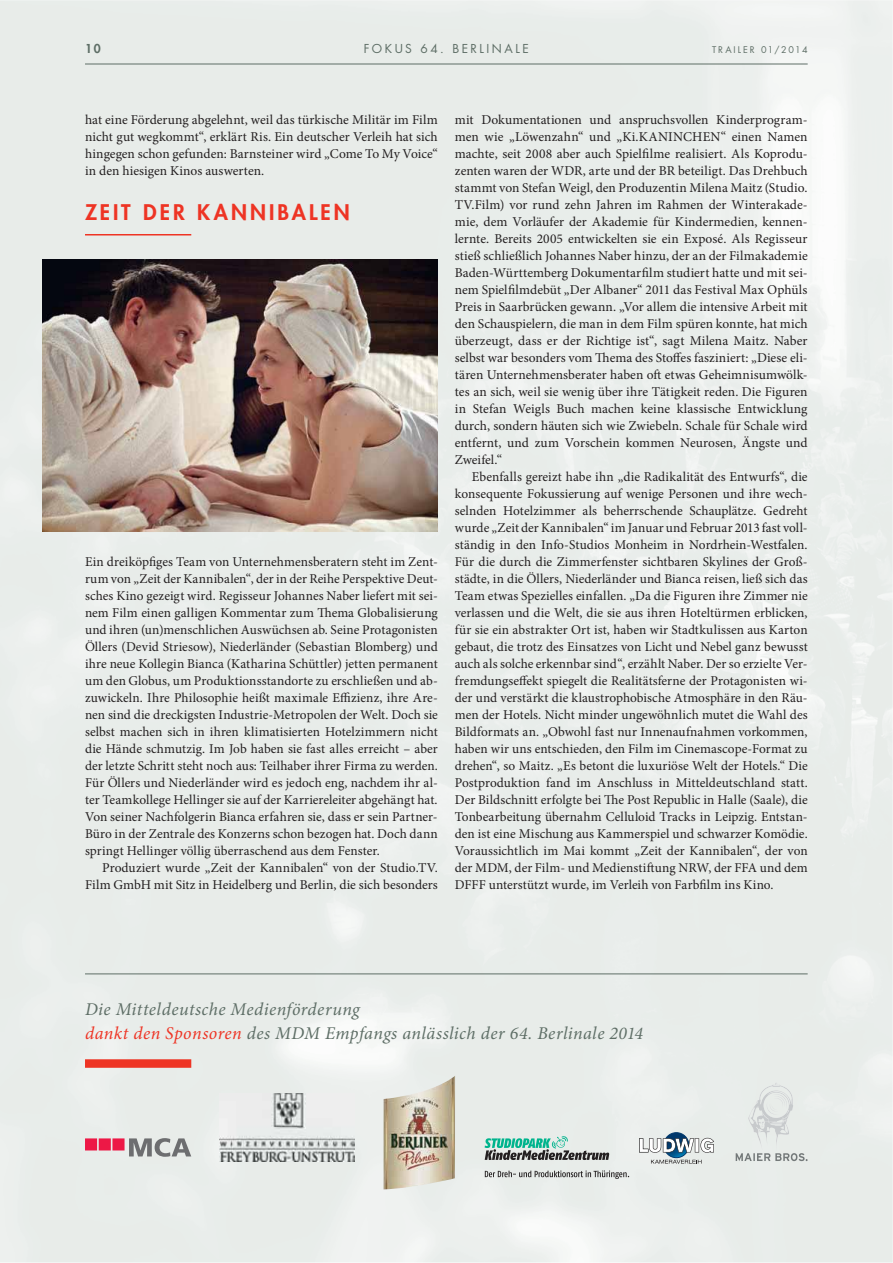
<style>
.page{position:relative;width:893px;height:1263px;background:#fff}
.page>*{position:absolute;margin:0;border:0;box-sizing:border-box;transform-origin:0 0}
.t1{font:800 21px "Futura Std";letter-spacing:.145em;color:#ee3424}
.t2{font:italic 18px/24px "Minion Pro";letter-spacing:.02em;color:#5e6e66}
.t3{font:13.5px/17px "Minion Pro";color:#231f20;text-align:justify}
.t4{font:12px "Futura Std";letter-spacing:.21em;color:#5e6e66}
.t5{font:800 12px "Futura Std";color:#5e6e66}
.t6{font:9px "Futura Std";letter-spacing:.215em;color:#5e6e66}
.s1{color:#ee3424}
</style>
<div class="page">
<img style="left:0;top:0;width:893px;height:1263px">
<hr style="left:85px;top:64px;width:723px;height:1px;background:#5e6e66">
<hr style="left:85px;top:234px;width:106px;height:2px;background:#ee3424">
<img style="left:43px;top:260px;width:395px;height:272px">
<div style="left:85px;top:1059px;width:106px;height:9px;background:#ee3424"></div>
<img style="left:383px;top:1076px;width:72px;height:113px">
<svg style="left:85px;top:1138px;width:106px;height:19px;background:#c2969f"></svg>
<img style="left:220px;top:1093px;width:135px;height:68px">
<svg style="left:485px;top:1170px;width:144px;height:9px"></svg>
<svg style="left:485px;top:1136px;width:124px;height:24px;background:#94b2ab"></svg>
<img style="left:664px;top:1133px;width:25px;height:25px;border-radius:50%">
<div style="left:664px;top:1133px;width:25px;height:25px;border:1px solid #00386c;border-radius:50%"></div>
<svg style="left:651px;top:1160px;width:50px;height:4px"></svg>
<svg style="left:639px;top:1138px;width:75px;height:15px"></svg>
<img style="left:736px;top:1153px;width:72px;height:8px">
<img style="left:749px;top:1122px;width:40px;height:29px">
<img style="left:748px;top:1083px;width:45px;height:39px">
<hr style="left:85px;top:974px;width:723px;height:1px;background:#5e6e66">
<p class="t4" style="left:364px;top:43px;width:167px">FOKUS 64. BERLINALE</p>
<p class="t5" style="left:85px;top:43px;width:17px">10</p>
<p class="t6" style="left:712px;top:45px;width:97px">TRAILER 01/2014</p>
<p class="t3" style="left:85px;top:112px;width:354px">hat eine Förderung abgelehnt, weil das türkische Militär im Film nicht gut wegkommt“, erklärt Ris. Ein deutscher Verleih hat sich hingegen schon gefunden: Barnsteiner wird „Come To My Voice“ in den hiesigen Kinos auswerten.</p>
<h1 class="t1" style="left:85px;top:202px;width:266px">ZEIT DER KANNIBALEN</h1>
<p class="t3" style="left:85px;top:554px;width:354px">Ein dreiköpfiges Team von Unternehmensberatern steht im Zent&shy;rum von „Zeit der Kannibalen“, der in der Reihe Perspektive Deut&shy;sches Kino gezeigt wird. Regisseur Johannes Naber liefert mit sei&shy;nem Film einen galligen Kommentar zum Thema Globalisierung und ihren (un)menschlichen Auswüchsen ab. Seine Protagonisten Öllers (Devid Striesow), Niederländer (Sebastian Blomberg) und ihre neue Kollegin Bianca (Katharina Schüttler) jetten permanent um den Globus, um Produktionsstandorte zu erschließen und ab&shy;zuwickeln. Ihre Philosophie heißt maximale Effizienz, ihre Are&shy;nen sind die dreckigsten Industrie-Metropolen der Welt. Doch sie selbst machen sich in ihren klimatisierten Hotelzimmern nicht die Hände schmutzig. Im Job haben sie fast alles erreicht – aber der letzte Schritt steht noch aus: Teilhaber ihrer Firma zu werden.<br>Für Öllers und Niederländer wird es jedoch eng, nachdem ihr al&shy;ter Teamkollege Hellinger sie auf der Karriereleiter abgehängt hat.<br>Von seiner Nachfolgerin Bianca erfahren sie, dass er sein Partner-Büro in der Zentrale des Konzerns schon bezogen hat. Doch dann springt Hellinger völlig überraschend aus dem Fenster.</p>
<p class="t3" style="left:85px;top:860px;width:354px;text-align:right">Produziert wurde „Zeit der Kannibalen“ von der Studio.TV.<br>Film GmbH mit Sitz in Heidelberg und Berlin, die sich besonders</p>
<p class="t3" style="left:455px;top:112px;width:354px">mit Dokumentationen und anspruchsvollen Kinderprogram&shy;men wie „Löwenzahn“ und „Ki.KANINCHEN“ einen Namen machte, seit 2008 aber auch Spielfilme realisiert. Als Koprodu&shy;zenten waren der WDR, arte und der BR beteiligt. Das Drehbuch stammt von Stefan Weigl, den Produzentin Milena Maitz (Studio.<br>TV.Film) vor rund zehn Jahren im Rahmen der Winterakade&shy;mie, dem Vorläufer der Akademie für Kindermedien, kennen&shy;lernte. Bereits 2005 entwickelten sie ein Exposé. Als Regisseur stieß schließlich Johannes Naber hinzu, der an der Filmakademie Baden-Württemberg Dokumentarfilm studiert hatte und mit sei&shy;nem Spielfilmdebüt „Der Albaner“ 2011 das Festival Max Ophüls Preis in Saarbrücken gewann. „Vor allem die intensive Arbeit mit den Schauspielern, die man in dem Film spüren konnte, hat mich überzeugt, dass er der Richtige ist“, sagt Milena Maitz. Naber selbst war besonders vom Thema des Stoffes fasziniert: „Diese eli&shy;tären Unternehmensberater haben oft etwas Geheimnisumwölk&shy;tes an sich, weil sie wenig über ihre Tätigkeit reden. Die Figuren in Stefan Weigls Buch machen keine klassische Entwicklung durch, sondern häuten sich wie Zwiebeln. Schale für Schale wird entfernt, und zum Vorschein kommen Neurosen, Ängste und Zweifel.“</p>
<p class="t3" style="left:455px;top:469px;width:354px;text-indent:17px">Ebenfalls gereizt habe ihn „die Radikalität des Entwurfs“, die konsequente Fokussierung auf wenige Personen und ihre wech&shy;selnden Hotelzimmer als beherrschende Schauplätze. Gedreht wurde „Zeit der Kannibalen“ im Januar und Februar 2013 fast voll&shy;ständig in den Info-Studios Monheim in Nordrhein-Westfalen.<br>Für die durch die Zimmerfenster sichtbaren Skylines der Groß&shy;städte, in die Öllers, Niederländer und Bianca reisen, ließ sich das Team etwas Spezielles einfallen. „Da die Figuren ihre Zimmer nie verlassen und die Welt, die sie aus ihren Hoteltürmen erblicken, für sie ein abstrakter Ort ist, haben wir Stadtkulissen aus Karton gebaut, die trotz des Einsatzes von Licht und Nebel ganz bewusst auch als solche erkennbar sind“, erzählt Naber. Der so erzielte Ver&shy;fremdungseffekt spiegelt die Realitätsferne der Protagonisten wi&shy;der und verstärkt die klaustrophobische Atmosphäre in den Räu&shy;men der Hotels. Nicht minder ungewöhnlich mutet die Wahl des Bildformats an. „Obwohl fast nur Innenaufnahmen vorkommen, haben wir uns entschieden, den Film im Cinemascope-Format zu drehen“, so Maitz. „Es betont die luxuriöse Welt der Hotels.“ Die Postproduktion fand im Anschluss in Mitteldeutschland statt.<br>Der Bildschnitt erfolgte bei The Post Republic in Halle (Saale), die Tonbearbeitung übernahm Celluloid Tracks in Leipzig. Entstan&shy;den ist eine Mischung aus Kammerspiel und schwarzer Komödie.<br>Voraussichtlich im Mai kommt „Zeit der Kannibalen“, der von der MDM, der Film- und Medienstiftung NRW, der FFA und dem DFFF unterstützt wurde, im Verleih von Farbfilm ins Kino.</p>
<h2 class="t2" style="left:85px;top:999px;width:560px">Die Mitteldeutsche Medienförderung<br><span class="s1">dankt den Sponsoren</span> des MDM Empfangs anlässlich der 64. Berlinale 2014</h2>
</div>
